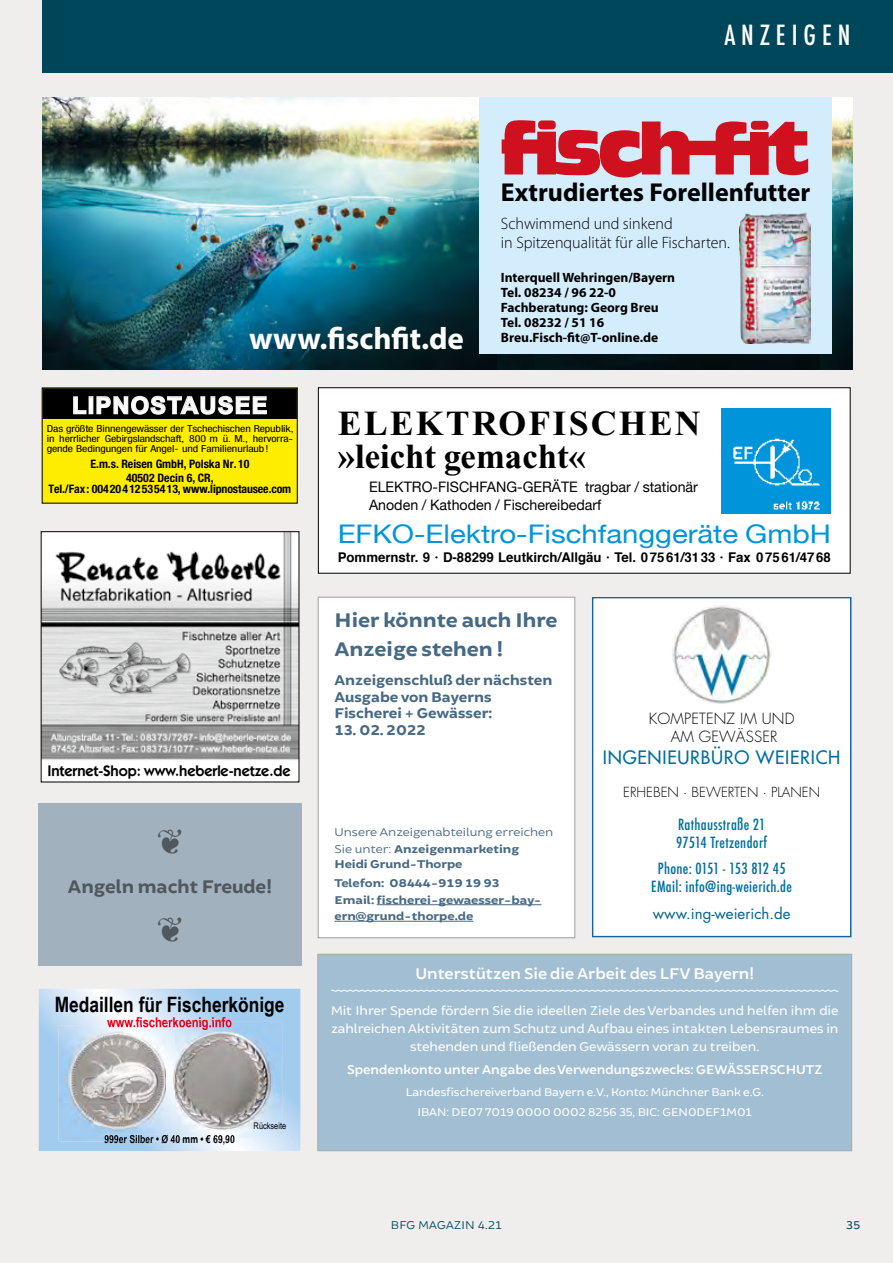
<style>
.page{position:relative;width:893px;height:1263px;background:#f0eeed}
.page>*{position:absolute;margin:0;border:0;box-sizing:border-box;transform-origin:0 0}
.t1{font:700 35.25px/33.6px "Times New Roman";letter-spacing:.045em;color:#000}
.t2{font:700 31.05px "Myriad Pro";color:#fff}
.t3{font:500 condensed 27px "Futura";letter-spacing:.22em;color:#fff}
.t4{font:700 25.95px "Myriad Pro";color:#000}
.t5{font:25.65px "Helvetica Neue";color:#0095db;scale:1.14 1}
.t6{font:700 23.4px "Arial";letter-spacing:.05em;color:#fff}
.t7{font:700 21.15px "Arial Narrow";color:#000}
.t8{font:700 21px/28.5px "Brocha";color:#466984;scale:1.04 1}
.t9{font:700 19.5px "Brocha";color:#51585d}
.t10{font:18px "Futura";letter-spacing:.04em;color:#006f9d}
.t11{font:300 16.5px/19.8px "Myriad Pro";color:#000}
.t12{font:600 16.5px "Brocha";color:#fff}
.t13{font:600 15.3px "Itc Kabel";letter-spacing:-.005em;color:#000}
.t14{font:500 condensed 15px/18px "Futura";letter-spacing:.02em;color:#006f9d}
.t15{font:700 15px/16.5px "Brocha";color:#466984;scale:1.04 1}
.t16{font:300 15px/18px "Futura";letter-spacing:.01em;color:#000;text-align:center}
.t17{font:15px "Futura";color:#00638c}
.t18{font:14.4px/17.7px "Helvetica Neue";color:#000}
.t19{font:700 13.65px "Arial Narrow";color:#e3000f}
.t20{font:13.5px/18px "Brocha";color:#fff;text-align:center}
.t21{font:700 13.5px/15px "Myriad Pro";color:#000}
.t22{font:600 13.5px "Brocha";color:#fff}
.t23{font:300 13.5px "Futura";color:#000}
.t24{font:700 13.35px "Helvetica";color:#000}
.t25{font:12px/19.5px "Brocha";color:#fff;text-align:center}
.t26{font:700 12px/19.2px "Brocha";color:#466984;scale:1.1 1}
.t27{font:12px/16.5px "Brocha";color:#466984;scale:1.07 1}
.t28{font:12px "Brocha";letter-spacing:.03em;color:#00485d}
.t29{font:12px "Brocha";color:#00485d}
.t30{font:700 condensed 11.7px/14px "Helvetica Neue";letter-spacing:-.01em;color:#000;text-align:center}
.t31{font:700 10.65px "Arial Narrow";color:#000}
.t32{font:condensed 9.75px/10.2px "Helvetica Neue";letter-spacing:-.01em;color:#000;text-align:justify;scale:1.22 1}
.t33{font:9.15px "Arial Narrow";color:#000}
.s1{font-weight:700}
</style>
<div class="page">
<div style="left:42px;top:388px;width:255px;height:115px;background:#ffed00"></div>
<div style="left:43px;top:388px;width:254px;height:31px;background:#000"></div>
<svg style="left:73px;top:396px;width:14px;height:19px"></svg>
<div style="left:89px;top:396px;width:4px;height:18px;border:1px solid #e3e3e3"></div>
<svg style="left:96px;top:395px;width:171px;height:20px"></svg>
<div style="left:42px;top:388px;width:256px;height:115px;border:1px solid #000"></div>
<div style="left:43px;top:0;width:850px;height:72px;background:#00465a"></div>
<div style="left:317px;top:954px;width:535px;height:197px;background:#a1bed3"></div>
<div style="left:318px;top:597px;width:257px;height:341px;background:#fff"></div>
<hr style="left:377px;top:904px;width:164px;height:1px;background:#466984">
<hr style="left:334px;top:921px;width:139px;height:1px;background:#466984">
<div style="left:318px;top:597px;width:257px;height:341px;border:1px solid #a7a7a8"></div>
<div style="left:41px;top:532px;width:258px;height:250px;background:#fff"></div>
<img style="left:43px;top:533px;width:254px;height:227px">
<div style="left:41px;top:531px;width:258px;height:251px;border:1px solid #000"></div>
<div style="left:318px;top:388px;width:532px;height:185px;background:#fff"></div>
<div style="left:318px;top:387px;width:533px;height:187px;border:1px solid #000"></div>
<img style="left:722px;top:409px;width:109px;height:104px">
<div style="left:592px;top:597px;width:259px;height:340px;background:#fff"></div>
<div style="left:592px;top:597px;width:259px;height:340px;border:2px solid #18649d"></div>
<img style="left:672px;top:604px;width:100px;height:100px;border-radius:50px">
<img style="left:497px;top:98px;width:355px;height:272px">
<img style="left:42px;top:98px;width:455px;height:272px">
<div style="left:479px;top:98px;width:353px;height:256px;background:#d4edfc"></div>
<svg style="left:502px;top:120px;width:306px;height:57px"></svg>
<img style="left:739px;top:213px;width:71px;height:131px">
<svg style="left:39px;top:989px;width:261px;height:162px"></svg>
<div style="left:38px;top:804px;width:263px;height:162px;background:#a1b1be"></div>
<h3 class="t3" style="left:724px;top:18px;width:128px">ANZEIGEN</h3>
<h3 class="t4" style="left:501px;top:175px;width:311px">Extrudiertes Forellenfutter</h3>
<p class="t11" style="left:501px;top:213px;width:231px">Schwimmend und sinkend<br>in Spitzenqualität für alle Fischarten.</p>
<p class="t21" style="left:501px;top:270px;width:176px">Interquell Wehringen/Bayern<br>Tel. 08234 / 96 22-0<br>Fachberatung: Georg Breu<br>Tel. 08232 / 51 16</p>
<h2 class="t2" style="left:249px;top:318px;width:216px">www.fischfit.de</h2>
<p class="t21" style="left:501px;top:330px;width:159px">Breu.Fisch-fit@T-online.de</p>
<h3 class="t6" style="left:72px;top:390px;width:197px">LIPNOSTAUSEE</h3>
<p class="t32" style="left:47px;top:423px;width:204px">Das größte Binnengewässer der Tschechischen Republik, in herrlicher Gebirgslandschaft, 800 m ü. M., hervorra&shy;gende Bedingungen für Angel- und Familienurlaub!</p>
<p class="t30" style="left:90px;top:456px;width:160px">E.m.s. Reisen GmbH, Polska Nr. 10<br>40502 Decin 6, CR,</p>
<p class="t30" style="left:49px;top:482px;width:244px">Tel./Fax : 004 20 4 12 53 54 13, www.lipnostausee.com</p>
<p class="t13" style="left:47px;top:762px;width:245px">Internet-Shop: www.heberle-netze.de</p>
<h3 class="t9" style="left:68px;top:874px;width:206px">Angeln macht Freude!</h3>
<h3 class="t7" style="left:55px;top:989px;width:231px">Medaillen für Fischerkönige</h3>
<p class="t19" style="left:107px;top:1012px;width:126px">www.fischerkoenig.info</p>
<p class="t31" style="left:104px;top:1131px;width:132px">999er Silber • Ø 40 mm • € 69,90</p>
<p class="t33" style="left:254px;top:1119px;width:34px">Rückseite</p>
<h1 class="t1" style="left:338px;top:406px;width:364px">ELEKTROFISCHEN »leicht gemacht«</h1>
<p class="t18" style="left:369px;top:477px;width:330px">ELEKTRO-FISCHFANG-GERÄTE tragbar / stationär<br>Anoden / Kathoden / Fischereibedarf</p>
<h3 class="t5" style="left:338px;top:512px;width:434px">EFKO-Elektro-Fischfanggeräte GmbH</h3>
<p class="t24" style="left:338px;top:547px;width:495px">Pommernstr. 9 · D-88299 Leutkirch/Allgäu · Tel. 07561/3133 · Fax 07561/4768</p>
<h3 class="t8" style="left:334px;top:607px;width:216px">Hier könnte auch Ihre<br>Anzeige stehen !</h3>
<p class="t15" style="left:334px;top:673px;width:211px">Anzeigenschluß der nächsten<br>Ausgabe von Bayerns<br>Fischerei + Gewässer:</p>
<p class="t15" style="left:334px;top:722px;width:89px">13. 02. 2022</p>
<p class="t27" style="left:334px;top:824px;width:206px">Unsere Anzeigenabteilung erreichen<br>Sie unter: <span class="s1">Anzeigenmarketing</span></p>
<p class="t26" style="left:334px;top:854px;width:151px">Heidi Grund-Thorpe<br>Telefon: 08444-919 19 93</p>
<p class="t26" style="left:334px;top:892px;width:190px;line-height:16.5px">Email: fischerei-gewaesser-bay&shy;ern@grund-thorpe.de</p>
<p class="t16" style="left:649px;top:710px;width:147px">KOMPETENZ IM UND<br>AM GEWÄSSER</p>
<h3 class="t10" style="left:603px;top:745px;width:239px">INGENIEURBÜRO WEIERICH</h3>
<p class="t23" style="left:623px;top:783px;width:198px">ERHEBEN · BEWERTEN · PLANEN</p>
<p class="t14" style="left:676px;top:815px;width:93px">Rathausstraße 21<br>97514 Tretzendorf</p>
<p class="t14" style="left:651px;top:860px;width:142px;text-align:center">Phone: 0151 - 153 812 45<br>EMail: info@ing-weierich.de</p>
<p class="t17" style="left:653px;top:904px;width:139px">www.ing-weierich.de</p>
<p class="t12" style="left:415px;top:964px;width:340px">Unterstützen Sie die Arbeit des LFV Bayern!</p>
<p class="t20" style="left:331px;top:1002px;width:509px">Mit Ihrer Spende fördern Sie die ideellen Ziele des Verbandes und helfen ihm die zahlreichen Aktivitäten zum Schutz und Aufbau eines intakten Lebensraumes in stehenden und fließenden Gewässern voran zu treiben.</p>
<p class="t22" style="left:347px;top:1061px;width:477px">Spendenkonto unter Angabe des Verwendungszwecks: GEWÄSSERSCHUTZ</p>
<p class="t25" style="left:406px;top:1083px;width:360px">Landesfischereiverband Bayern e.V., Konto: Münchner Bank e.G.<br>IBAN: DE07 7019 0000 0002 8256 35, BIC: GEN0DEF1M01</p>
<p class="t28" style="left:391px;top:1218px;width:112px">BFG MAGAZIN 4.21</p>
<p class="t29" style="left:846px;top:1218px;width:16px">35</p>
</div>
